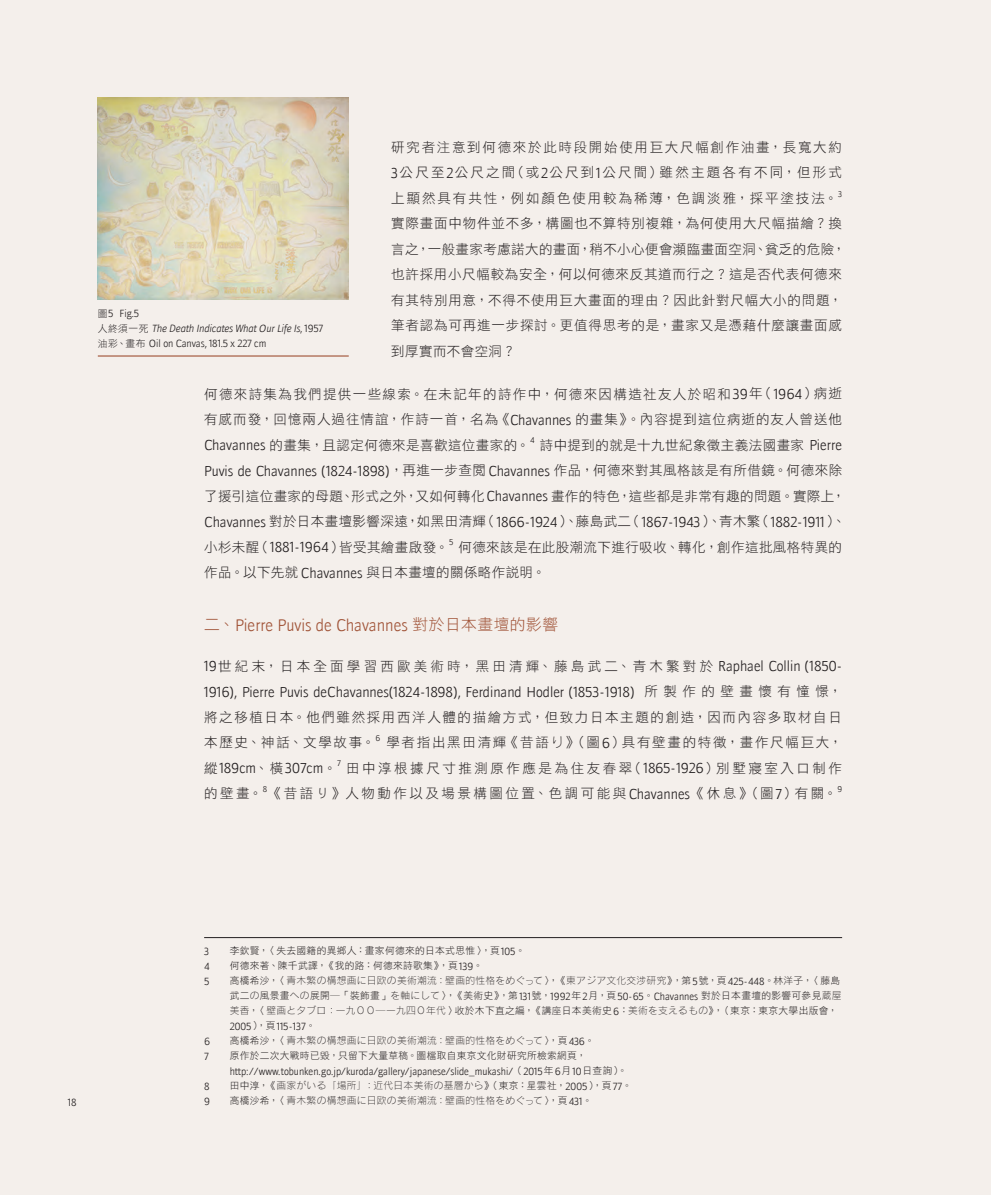
<style>
.page{position:relative;width:991px;height:1195px;background:#f4efeb}
.page>*{position:absolute;margin:0;border:0;box-sizing:border-box;transform-origin:0 0}
.t1{font:16.2px "Doradani Lt";color:#a05236}
.t2{font:13.95px "Doradani Lt";color:#231f20}
.t3{font:13.5px/25.5px "DF Hei Std W3";letter-spacing:.06em;color:#231f20;text-align:justify}
.t4{font:13.5px/25.5px "DF Hei Std W3";letter-spacing:.03em;color:#231f20}
.t5{font:13.5px/25.5px "DF Hei Std W3";letter-spacing:.19em;color:#231f20}
.t6{font:13.5px/25.5px "DF Hei Std W3";letter-spacing:.12em;color:#231f20}
.t7{font:13.5px "DF Hei Std W3";letter-spacing:.235em;color:#231f20}
.t8{font:13.5px "DF Hei Std W3";letter-spacing:.125em;color:#231f20}
.t9{font:10.05px/15px "Doradani Lt";color:#231f20}
.t10{font:9.75px/14.9px "DF Hei Std W3";letter-spacing:.03em;color:#231f20}
.t11{font:9.75px "Rodin Pro L";letter-spacing:.03em;color:#231f20}
.t12{font:8.1px "Doradani Lt";color:#231f20}
.s1{font-family:"Doradani Lt";font-size:13.95px}
.s2{font-family:"DF Hei Std W3";font-size:9.75px}
.s3{font-style:italic}
.s4{font-family:"DF Hei Std W3";font-size:13.5px}
.s5{font-family:"DF Hei Std W3";font-size:15.75px}
.s6{font-family:"Rodin Pro L"}
.s7{font-family:"Doradani Lt";font-size:10.05px}
.s8{font-family:"Rodin Pro L";font-size:7.5px}
.s9{font-family:"DF Hei Std W3"}
.s10{font-size:7.5px}
</style>
<div class="page">
<hr style="left:98px;top:355px;width:251px;height:2px;background:#a05236">
<img style="left:98px;top:98px;width:251px;height:201px">
<hr style="left:204px;top:937px;width:638px;height:1px;background:#231f20">
<p class="t3" style="left:391px;top:134px;width:452px">研究者注意到何德來於此時段開始使用巨大尺幅創作油畫，長寬大約<span class="s1">3</span>公尺至<span class="s1">2</span>公尺之間（或<span class="s1">2</span>公尺到<span class="s1">1</span>公尺間）雖然主題各有不同，但形式上顯然具有共性，例如顏色使用較為稀薄，色調淡雅，採平塗技法。</p>
<p class="t12" style="left:838px;top:189px;width:6px">3</p>
<p class="t3" style="left:391px;top:211px;width:456px;text-align:left">實際畫面中物件並不多，構圖也不算特別複雜，為何使用大尺幅描繪？換言之，一般畫家考慮諾大的畫面，稍不小心便會瀕臨畫面空洞、貧乏的危險，也許採用小尺幅較為安全，何以何德來反其道而行之？這是否代表何德來有其特別用意，不得不使用巨大畫面的理由？因此針對尺幅大小的問題，筆者認為可再進一步探討。更值得思考的是，畫家又是憑藉什麼讓畫面感到厚實而不會空洞？</p>
<p class="t3" style="left:204px;top:381px;width:639px">何德來詩集為我們提供一些線索。在未記年的詩作中，何德來因構造社友人於昭和<span class="s1">39</span>年（<span class="s1">1964</span>）病逝有感而發，回憶兩人過往情誼，作詩一首，名為《<span class="s1">Chavannes</span> 的畫集》。內容提到這位病逝的友人曾送他<span class="s1">Chavannes</span> 的畫集，且認定何德來是喜歡這位畫家的。</p>
<p class="t9" style="left:98px;top:306px;width:227px"><span class="s2">圖</span>5 Fig.5<br><span class="s2">人終須一死</span> <span class="s3">The Death Indicates What Our Life Is</span>, 1957<span class="s2">油彩、畫布</span> Oil on Canvas, 181.5 x 227 cm</p>
<p class="t12" style="left:530px;top:435px;width:6px">4</p>
<p class="t4" style="left:540px;top:432px;width:304px">詩中提到的就是十九世紀象徵主義法國畫家 <span class="s1">Pierre</span></p>
<p class="t2" style="left:204px;top:462px;width:639px">Puvis de Chavannes (1824-1898)<span class="s4">，再進一步查閱</span> Chavannes <span class="s4">作品，何德來對其風格該是有所借鏡。何德來除</span></p>
<p class="t4" style="left:204px;top:483px;width:643px">了援引這位畫家的母題、形式之外，又如何轉化<span class="s1">Chavannes</span> 畫作的特色，這些都是非常有趣的問題。實際上，</p>
<p class="t2" style="left:204px;top:513px;width:643px">Chavannes <span class="s4">對於日本畫壇影響深遠，如黑田清輝（</span>1866-1924<span class="s4">）、藤島武二（</span>1867-1943<span class="s4">）、青木繁（</span>1882-1911<span class="s4">）、</span></p>
<p class="t4" style="left:204px;top:534px;width:246px">小杉未醒（<span class="s1">1881-1964</span>）皆受其繪畫啟發。</p>
<p class="t12" style="left:449px;top:537px;width:6px">5</p>
<p class="t4" style="left:204px;top:534px;width:639px;text-indent:254px">何德來該是在此股潮流下進行吸收、轉化，創作這批風格特異的作品。以下先就 <span class="s1">Chavannes</span> 與日本畫壇的關係略作說明。</p>
<p class="t1" style="left:204px;top:615px;width:355px"><span class="s5">二、</span>Pierre Puvis de Chavannes <span class="s5">對於日本畫壇的影響</span></p>
<p class="t7" style="left:204px;top:658px;width:639px"><span class="s1">19</span>世紀末，日本全面學習西歐美術時，黑田清輝、藤島武二、青木繁對於 <span class="s1">Raphael Collin (1850-</span></p>
<p class="t2" style="left:204px;top:683px;width:639px">1916), Pierre Puvis deChavannes(1824-1898), Ferdinand Hodler (1853-1918) <span class="s4">所製作的壁畫懷有憧憬，</span></p>
<p class="t6" style="left:204px;top:704px;width:639px">將之移植日本。他們雖然採用西洋人體的描繪方式，但致力日本主題的創造，因而內容多取材自日本歷史、神話、文學故事。</p>
<p class="t12" style="left:375px;top:733px;width:6px">6</p>
<p class="t8" style="left:386px;top:735px;width:457px">學者指出黑田清輝《昔語<span class="s6">り</span>》（圖<span class="s1">6</span>）具有壁畫的特徵，畫作尺幅巨大，</p>
<p class="t2" style="left:204px;top:760px;width:134px"><span class="s4">縱</span>189cm<span class="s4">、橫</span>307cm<span class="s4">。</span></p>
<p class="t12" style="left:337px;top:758px;width:5px">7</p>
<p class="t5" style="left:204px;top:755px;width:639px;text-indent:142px">田中淳根據尺寸推測原作應是為住友春翠（<span class="s1">1865-1926</span>）別墅寢室入口制作的壁畫。《昔語り》人物動作以及場景構圖位置、色調可能與<span class="s1">Chavannes</span>《休息》（圖<span class="s1">7</span>）有關。</p>
<p class="t12" style="left:263px;top:784px;width:6px">8</p>
<p class="t12" style="left:837px;top:784px;width:6px">9</p>
<p class="t9" style="left:68px;top:1095px;width:10px">18</p>
<p class="t9" style="left:204px;top:943px;width:7px">3</p>
<p class="t10" style="left:230px;top:943px;width:297px">李欽賢，〈失去國籍的異鄉人：畫家何德來的日本式思惟〉，頁<span class="s7">105</span>。</p>
<p class="t9" style="left:204px;top:958px;width:7px">4</p>
<p class="t10" style="left:230px;top:958px;width:255px">何德來著、陳千武譯，《我的路：何德來詩歌集》，頁<span class="s7">139</span>。</p>
<p class="t9" style="left:204px;top:973px;width:7px">5</p>
<p class="t10" style="left:230px;top:973px;width:613px">高橋希沙，〈<span class="s6">青木繁の構想画に日欧の美術潮流：壁画的性格をめぐ</span><span class="s8">つ</span><span class="s6">て</span>〉，《<span class="s6">東アジア文化交涉研究</span>》，第<span class="s7">5</span>號，頁<span class="s7">425-448</span>。林洋子，〈藤島武二<span class="s6">の</span>風景畫<span class="s6">への</span>展開─「裝飾畫」<span class="s6">を軸にして</span>〉，《美術史》，第<span class="s7">131</span>號，<span class="s7">1992</span>年<span class="s7">2</span>月，頁<span class="s7">50-65</span>。<span class="s7">Chavannes</span> 對於日本畫壇的影響可參見<span class="s6">蔵屋美香</span>，〈<span class="s6">壁画とタブロ：一九００―一九四０年代</span>〉收於木下直之編，《講座日本美術史<span class="s7">6</span>：<span class="s6">美術を支えるもの</span>》，（東京：東京大學出版會，</p>
<p class="t9" style="left:230px;top:1018px;width:87px">2005<span class="s2">），頁</span>115-137<span class="s2">。</span></p>
<p class="t9" style="left:204px;top:1033px;width:7px">6</p>
<p class="t11" style="left:230px;top:1034px;width:366px"><span class="s9">高橋希沙，〈</span>青木繁の構想画に日欧の美術潮流：壁画的性格をめぐ<span class="s10">つ</span>て<span class="s9">〉，頁</span><span class="s7">436</span><span class="s9">。</span></p>
<p class="t9" style="left:204px;top:1048px;width:6px">7</p>
<p class="t10" style="left:230px;top:1048px;width:358px">原作於二次大戰時已毀，只留下大量草稿。圖檔取自東京文化財研究所檢索網頁，</p>
<p class="t9" style="left:230px;top:1063px;width:399px">http://www.tobunken.go.jp/kuroda/gallery/japanese/slide_mukashi/<span class="s2">（</span>2015<span class="s2">年</span>6<span class="s2">月</span>10<span class="s2">日查詢）。</span></p>
<p class="t9" style="left:204px;top:1078px;width:7px">8</p>
<p class="t11" style="left:230px;top:1079px;width:404px"><span class="s9">田中淳，《</span>画家がいる「場所」：近代日本美術の基層から<span class="s9">》（東京：星雲社，</span><span class="s7">2005</span><span class="s9">），頁</span><span class="s7">77</span><span class="s9">。</span></p>
<p class="t9" style="left:204px;top:1093px;width:7px">9</p>
<p class="t11" style="left:230px;top:1094px;width:364px"><span class="s9">高橋沙希，〈</span>青木繁の構想画に日欧の美術潮流：壁画的性格をめぐ<span class="s10">つ</span>て<span class="s9">〉，頁</span><span class="s7">431</span><span class="s9">。</span></p>
</div>
